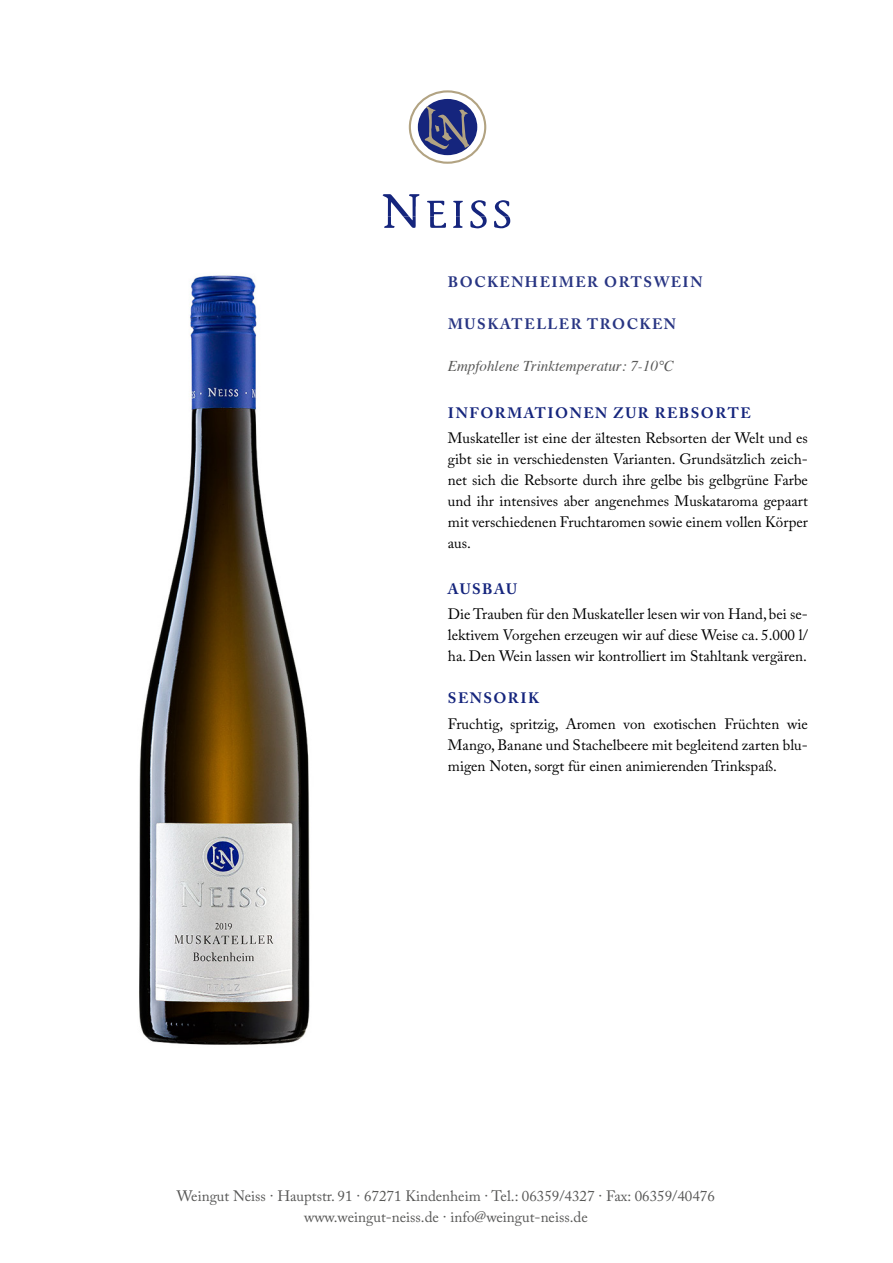
<style>
.page{position:relative;width:893px;height:1263px;background:#fff}
.page>*{position:absolute;margin:0;border:0;box-sizing:border-box;transform-origin:0 0}
.t1{font:15px/21px "Adobe Caslon Pro";color:#000;text-align:justify}
.t2{font:15px/21px "Adobe Caslon Pro";color:#575756;text-align:center}
.t3{font:700 15px "Adobe Caslon Pro";letter-spacing:.1em;color:#283583}
.t4{font:700 15px "Adobe Caslon Pro";letter-spacing:.1em;color:#15257d}
.t5{font:italic 15px "Times";color:#575756}
</style>
<div class="page">
<svg style="left:383px;top:194px;width:127px;height:34px"></svg>
<div style="left:418px;top:99px;width:59px;height:56px;background:#15257d;border-radius:50%"></div>
<div style="left:409px;top:90px;width:77px;height:74px;border:2px solid #b2a382;border-radius:50%"></div>
<svg style="left:424px;top:106px;width:46px;height:43px"></svg>
<img style="left:139px;top:275px;width:171px;height:770px">
<p class="t3" style="left:448px;top:273px;width:256px">BOCKENHEIMER ORTSWEIN</p>
<p class="t3" style="left:448px;top:315px;width:229px">MUSKATELLER TROCKEN</p>
<p class="t5" style="left:448px;top:360px;width:227px">Empfohlene Trinktemperatur: 7-10°C</p>
<p class="t4" style="left:448px;top:404px;width:304px">INFORMATIONEN ZUR REBSORTE</p>
<p class="t1" style="left:448px;top:427px;width:362px">Muskateller ist eine der ältesten Rebsorten der Welt und es gibt sie in verschiedensten Varianten. Grundsätzlich zeich&shy;net sich die Rebsorte durch ihre gelbe bis gelbgrüne Farbe und ihr intensives aber angenehmes Muskataroma gepaart mit verschiedenen Fruchtaromen sowie einem vollen Körper aus.</p>
<p class="t4" style="left:448px;top:580px;width:71px">AUSBAU</p>
<p class="t1" style="left:448px;top:604px;width:362px">Die Trauben für den Muskateller lesen wir von Hand, bei se&shy;lektivem Vorgehen erzeugen wir auf diese Weise ca. 5.000 l/ ha. Den Wein lassen wir kontrolliert im Stahltank vergären.</p>
<p class="t4" style="left:448px;top:689px;width:93px">SENSORIK</p>
<p class="t1" style="left:448px;top:713px;width:362px">Fruchtig, spritzig, Aromen von exotischen Früchten wie Mango, Banane und Stachelbeere mit begleitend zarten blu&shy;migen Noten, sorgt für einen animierenden Trinkspaß.</p>
<p class="t2" style="left:177px;top:1185px;width:540px">Weingut Neiss · Hauptstr. 91 · 67271 Kindenheim · Tel.: 06359/4327 · Fax: 06359/40476 www.weingut-neiss.de · info@weingut-neiss.de</p>
</div>
